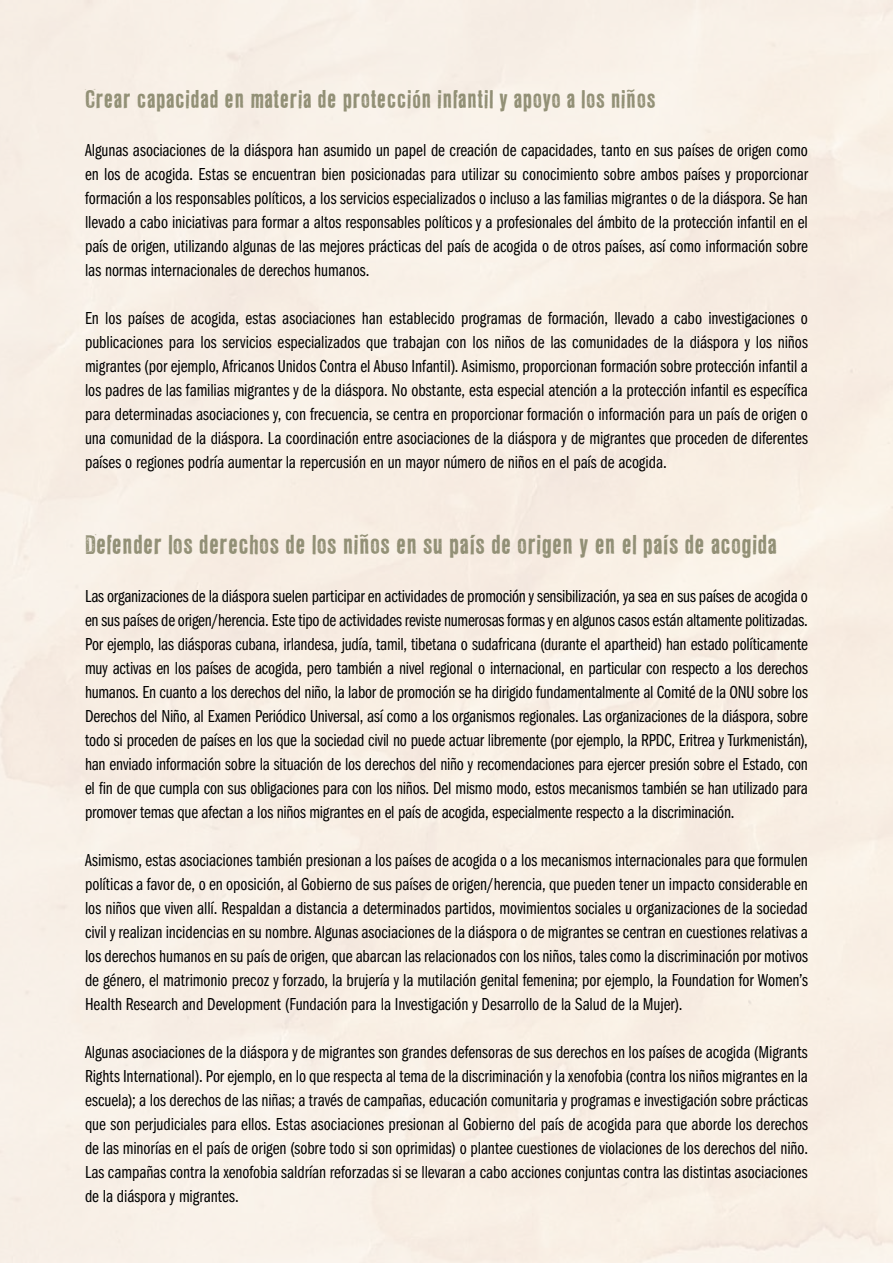
<style>
.page{position:relative;width:893px;height:1263px;background:#fff}
.page>*{position:absolute;margin:0;border:0;box-sizing:border-box;transform-origin:0 0}
.t1{font:24px "LL Rubber Grotesque";letter-spacing:-.035em;color:#929076}
.t2{font:22.5px "LL Rubber Grotesque";letter-spacing:-.025em;color:#929076}
.t3{font:18px/24px "ITC Franklin Gothic Std Bk Cp";letter-spacing:-.005em;color:#000;text-align:justify}
</style>
<div class="page">
<p class="t2" style="left:85px;top:85px;width:573px">Crear capacidad en materia de protección infantil y apoyo a los niños</p>
<p class="t3" style="left:85px;top:138px;width:724px">Algunas asociaciones de la diáspora han asumido un papel de creación de capacidades, tanto en sus países de origen como en los de acogida. Estas se encuentran bien posicionadas para utilizar su conocimiento sobre ambos países y proporcionar formación a los responsables políticos, a los servicios especializados o incluso a las familias migrantes o de la diáspora. Se han llevado a cabo iniciativas para formar a altos responsables políticos y a profesionales del ámbito de la protección infantil en el país de origen, utilizando algunas de las mejores prácticas del país de acogida o de otros países, así como información sobre las normas internacionales de derechos humanos.</p>
<p class="t3" style="left:85px;top:306px;width:724px">En los países de acogida, estas asociaciones han establecido programas de formación, llevado a cabo investigaciones o publicaciones para los servicios especializados que trabajan con los niños de las comunidades de la diáspora y los niños migrantes (por ejemplo, Africanos Unidos Contra el Abuso Infantil). Asimismo, proporcionan formación sobre protección infantil a los padres de las familias migrantes y de la diáspora. No obstante, esta especial atención a la protección infantil es específica para determinadas asociaciones y, con frecuencia, se centra en proporcionar formación o información para un país de origen o una comunidad de la diáspora. La coordinación entre asociaciones de la diáspora y de migrantes que proceden de diferentes países o regiones podría aumentar la repercusión en un mayor número de niños en el país de acogida.</p>
<h1 class="t1" style="left:85px;top:530px;width:694px">Defender los derechos de los niños en su país de origen y en el país de acogida</h1>
<p class="t3" style="left:85px;top:584px;width:724px">Las organizaciones de la diáspora suelen participar en actividades de promoción y sensibilización, ya sea en sus países de acogida o en sus países de origen/herencia. Este tipo de actividades reviste numerosas formas y en algunos casos están altamente politizadas.<br>Por ejemplo, las diásporas cubana, irlandesa, judía, tamil, tibetana o sudafricana (durante el apartheid) han estado políticamente muy activas en los países de acogida, pero también a nivel regional o internacional, en particular con respecto a los derechos humanos. En cuanto a los derechos del niño, la labor de promoción se ha dirigido fundamentalmente al Comité de la ONU sobre los Derechos del Niño, al Examen Periódico Universal, así como a los organismos regionales. Las organizaciones de la diáspora, sobre todo si proceden de países en los que la sociedad civil no puede actuar libremente (por ejemplo, la RPDC, Eritrea y Turkmenistán), han enviado información sobre la situación de los derechos del niño y recomendaciones para ejercer presión sobre el Estado, con el fin de que cumpla con sus obligaciones para con los niños. Del mismo modo, estos mecanismos también se han utilizado para promover temas que afectan a los niños migrantes en el país de acogida, especialmente respecto a la discriminación.</p>
<p class="t3" style="left:85px;top:848px;width:724px">Asimismo, estas asociaciones también presionan a los países de acogida o a los mecanismos internacionales para que formulen políticas a favor de, o en oposición, al Gobierno de sus países de origen/herencia, que pueden tener un impacto considerable en los niños que viven allí. Respaldan a distancia a determinados partidos, movimientos sociales u organizaciones de la sociedad civil y realizan incidencias en su nombre. Algunas asociaciones de la diáspora o de migrantes se centran en cuestiones relativas a los derechos humanos en su país de origen, que abarcan las relacionados con los niños, tales como la discriminación por motivos de género, el matrimonio precoz y forzado, la brujería y la mutilación genital femenina; por ejemplo, la Foundation for Women’s Health Research and Development (Fundación para la Investigación y Desarrollo de la Salud de la Mujer).</p>
<p class="t3" style="left:85px;top:1040px;width:724px">Algunas asociaciones de la diáspora y de migrantes son grandes defensoras de sus derechos en los países de acogida (Migrants Rights International). Por ejemplo, en lo que respecta al tema de la discriminación y la xenofobia (contra los niños migrantes en la escuela); a los derechos de las niñas; a través de campañas, educación comunitaria y programas e investigación sobre prácticas que son perjudiciales para ellos. Estas asociaciones presionan al Gobierno del país de acogida para que aborde los derechos de las minorías en el país de origen (sobre todo si son oprimidas) o plantee cuestiones de violaciones de los derechos del niño.<br>Las campañas contra la xenofobia saldrían reforzadas si se llevaran a cabo acciones conjuntas contra las distintas asociaciones de la diáspora y migrantes.</p>
</div>
